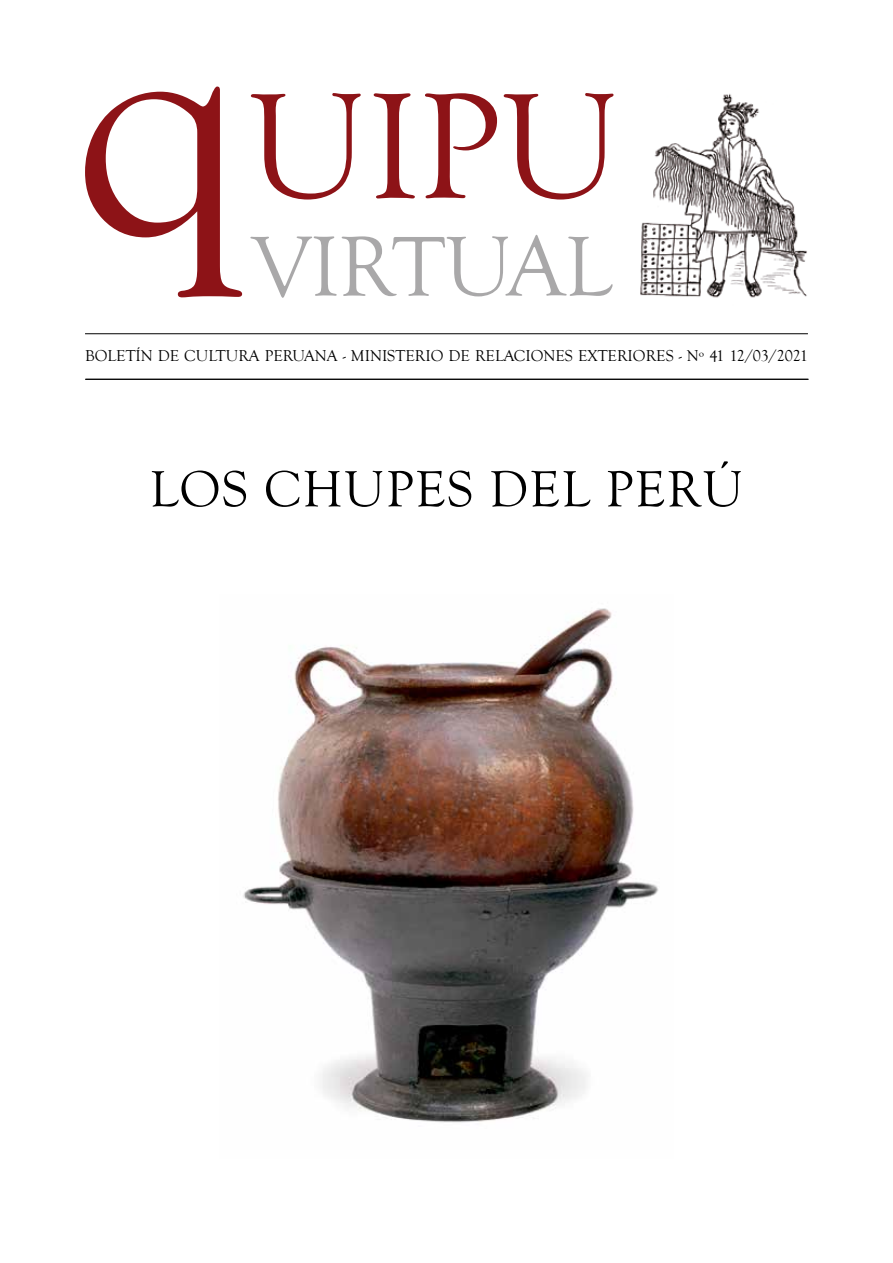
<style>
.page{position:relative;width:893px;height:1263px;background:#fff}
.page>*{position:absolute;margin:0;border:0;box-sizing:border-box;transform-origin:0 0}
.t1{font:87.45px "Goudy Old Style T";color:#a9a8a9}
.t2{font:52.5px "Goudy Old Style T";letter-spacing:.025em;color:#000}
.t3{font:16.2px "Goudy Old Style T";color:#000}
</style>
<div class="page">
<svg style="left:85px;top:86px;width:157px;height:211px"></svg>
<svg style="left:251px;top:93px;width:110px;height:107px"></svg>
<svg style="left:374px;top:93px;width:41px;height:105px"></svg>
<svg style="left:425px;top:93px;width:72px;height:105px"></svg>
<svg style="left:504px;top:93px;width:109px;height:107px"></svg>
<img style="left:640px;top:94px;width:167px;height:204px">
<hr style="left:85px;top:333px;width:723px;height:1px;background:#000">
<hr style="left:85px;top:379px;width:723px;height:1px;background:#000">
<hr style="left:86px;top:379px;width:723px;height:1px;background:#000">
<img style="left:243px;top:608px;width:416px;height:515px">
<h1 class="t1" style="left:252px;top:219px;width:361px">VIRTUAL</h1>
<p class="t3" style="left:85px;top:347px;width:724px">BOLETÍN DE CULTURA PERUANA - MINISTERIO DE RELACIONES EXTERIORES - Nº 41 12/03/2021</p>
<h2 class="t2" style="left:150px;top:460px;width:595px">LOS CHUPES DEL PERÚ</h2>
</div>
